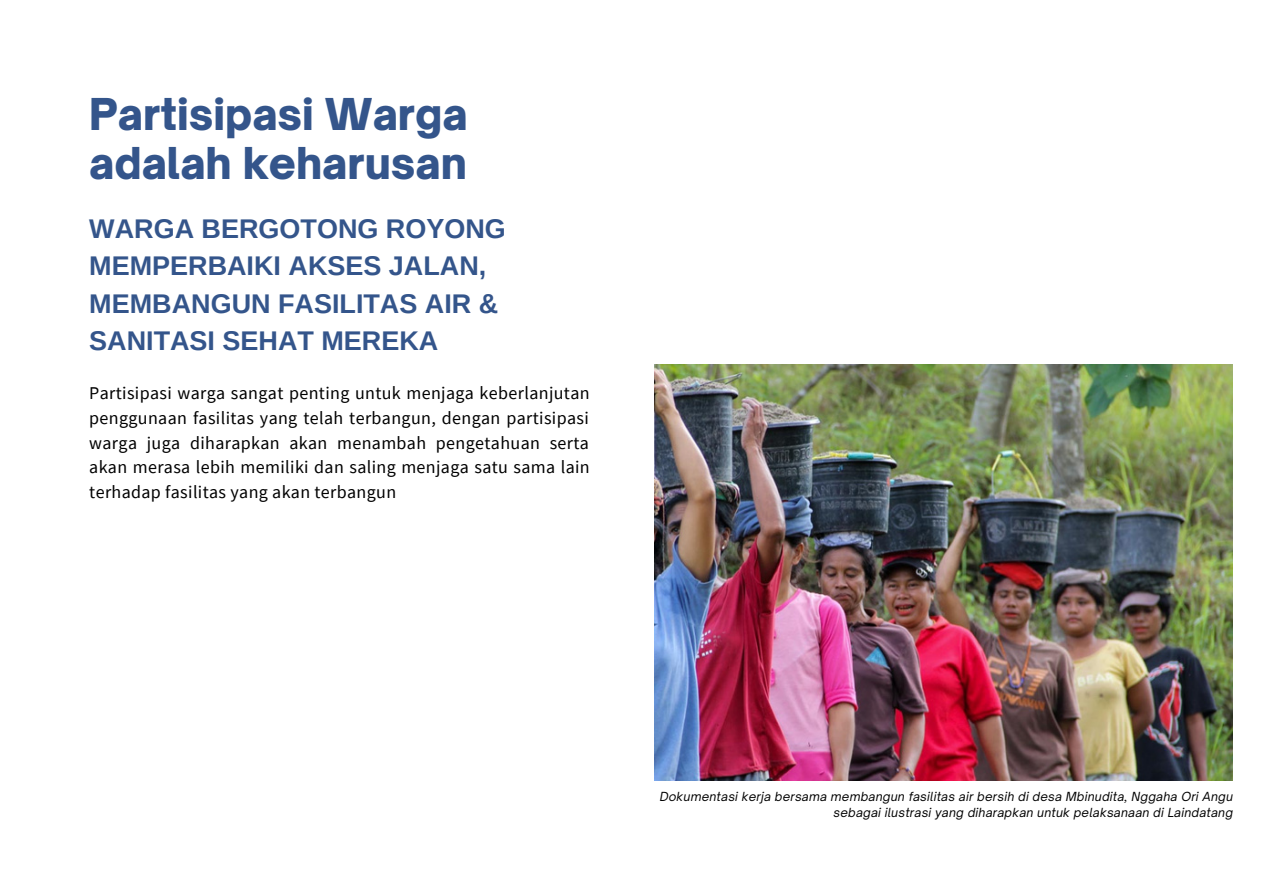
<style>
.page{position:relative;width:1263px;height:894px;background:#fff}
.page>*{position:absolute;margin:0;border:0;box-sizing:border-box;transform-origin:0 0}
.t1{font:900 42px/49.5px "Open Sauce One";color:#34558b}
.t2{font:700 27px/37px "Arimo";color:#34558b}
.t3{font:18px/24.8px "Source Sans Pro";letter-spacing:.02em;color:#000;text-align:justify}
.t4{font:italic 12px/16px "Open Sauce One";letter-spacing:.02em;color:#000;text-align:right}
</style>
<div class="page">
<img style="left:654px;top:364px;width:578px;height:416px">
<p class="t1" style="left:89px;top:89px;width:380px">Partisipasi Warga adalah keharusan</p>
<p class="t2" style="left:89px;top:210px;width:418px">WARGA BERGOTONG ROYONG<br>MEMPERBAIKI AKSES JALAN,<br>MEMBANGUN FASILITAS AIR &amp;<br>SANITASI SEHAT MEREKA</p>
<p class="t3" style="left:89px;top:380px;width:502px">Partisipasi warga sangat penting untuk menjaga keberlanjutan penggunaan fasilitas yang telah terbangun, dengan partisipasi warga juga diharapkan akan menambah pengetahuan serta akan merasa lebih memiliki dan saling menjaga satu sama lain terhadap fasilitas yang akan terbangun</p>
<p class="t4" style="left:660px;top:788px;width:575px">Dokumentasi kerja bersama membangun fasilitas air bersih di desa Mbinudita, Nggaha Ori Angu sebagai ilustrasi yang diharapkan untuk pelaksanaan di Laindatang</p>
</div>
